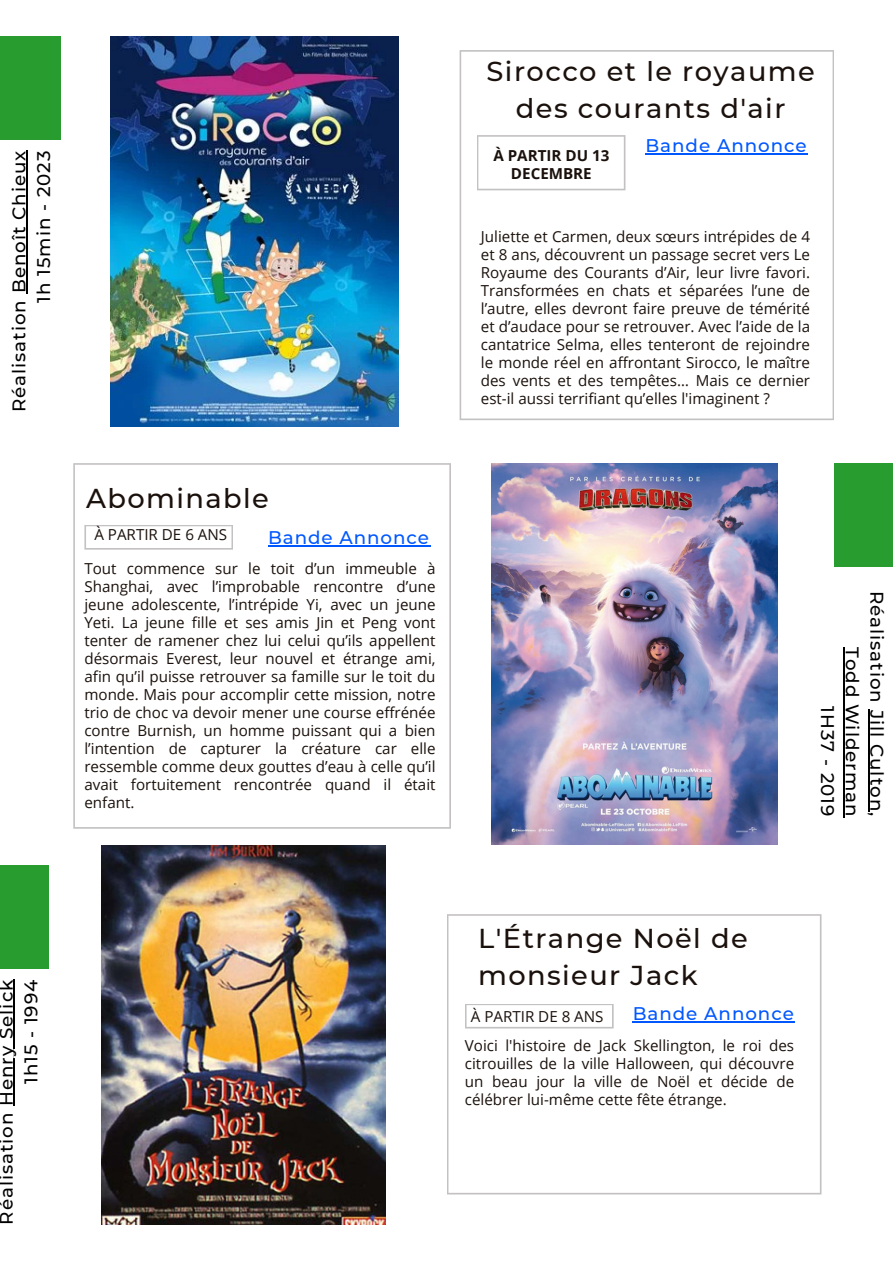
<style>
.page{position:relative;width:893px;height:1264px;background:#fff}
.page>*{position:absolute;margin:0;border:0;box-sizing:border-box;transform-origin:0 0}
.t1{font:500 27.3px/37px "Montserrat";letter-spacing:.05em;color:#1b110c;text-align:center}
.t2{font:500 18.3px/24.8px "Montserrat";letter-spacing:.05em;color:#000;text-align:right}
.t3{font:500 18.3px "Montserrat";letter-spacing:.05em;color:#0057ff}
.t4{font:15.15px/18px "Open Sans";color:#1b110c;text-align:justify}
.t5{font:700 15.15px/18px "Open Sans";color:#1b110c;text-align:center}
</style>
<div class="page">
<svg style="left:459px;top:50px;width:375px;height:370px"></svg>
<div style="left:0;top:36px;width:61px;height:104px;background:#299c2f"></div>
<svg style="left:476px;top:135px;width:149px;height:55px"></svg>
<svg style="left:73px;top:463px;width:378px;height:365px"></svg>
<div style="left:834px;top:463px;width:58px;height:104px;background:#299c2f"></div>
<svg style="left:447px;top:914px;width:374px;height:280px"></svg>
<div style="left:0;top:865px;width:48px;height:103px;background:#299c2f"></div>
<svg style="left:84px;top:524px;width:149px;height:25px"></svg>
<img style="left:110px;top:36px;width:288px;height:390px">
<img style="left:491px;top:463px;width:286px;height:381px">
<img style="left:101px;top:845px;width:284px;height:379px">
<hr style="left:27px;top:150px;width:1px;height:143px;background:#000">
<hr style="left:645px;top:153px;width:162px;height:1px;background:#0057ff">
<hr style="left:868px;top:709px;width:1px;height:103px;background:#000">
<hr style="left:843px;top:647px;width:1px;height:170px;background:#000">
<hr style="left:268px;top:545px;width:162px;height:1px;background:#0057ff">
<hr style="left:14px;top:978px;width:1px;height:127px;background:#000">
<hr style="left:632px;top:1021px;width:162px;height:1px;background:#0057ff">
<p class="t2" style="left:6px;top:412px;width:263px;rotate:-90deg">Réalisation Benoît Chieux</p>
<p class="t2" style="left:31px;top:303px;width:153px;rotate:-90deg">1h 15min - 2023</p>
<p class="t1" style="left:86px;top:480px;width:184px">Abominable</p>
<p class="t4" style="left:94px;top:525px;width:134px">À PARTIR DE 6 ANS</p>
<p class="t3" style="left:268px;top:526px;width:163px">Bande Annonce</p>
<p class="t4" style="left:84px;top:559px;width:352px">Tout commence sur le toit d’un immeuble à Shanghai, avec l’improbable rencontre d’une jeune adolescente, l’intrépide Yi, avec un jeune Yeti. La jeune fille et ses amis Jin et Peng vont tenter de ramener chez lui celui qu’ils appellent désormais Everest, leur nouvel et étrange ami, afin qu’il puisse retrouver sa famille sur le toit du monde. Mais pour accomplir cette mission, notre trio de choc va devoir mener une course effrénée contre Burnish, un homme puissant qui a bien l’intention de capturer la créature car elle ressemble comme deux gouttes d’eau à celle qu’il avait fortuitement rencontrée quand il était enfant.</p>
<p class="t1" style="left:486px;top:52px;width:330px">Sirocco et le royaume des courants d'air</p>
<p class="t5" style="left:493px;top:146px;width:117px">À PARTIR DU 13<br>DECEMBRE</p>
<p class="t3" style="left:645px;top:134px;width:163px">Bande Annonce</p>
<p class="t4" style="left:481px;top:227px;width:331px">Juliette et Carmen, deux sœurs intrépides de 4 et 8 ans, découvrent un passage secret vers Le Royaume des Courants d’Air, leur livre favori.<br>Transformées en chats et séparées l’une de l’autre, elles devront faire preuve de témérité et d’audace pour se retrouver. Avec l’aide de la cantatrice Selma, elles tenteront de rejoindre le monde réel en affrontant Sirocco, le maître des vents et des tempêtes… Mais ce dernier est-il aussi terrifiant qu’elles l'imaginent ?</p>
<p class="t2" style="left:840px;top:706px;width:111px;rotate:90deg">1H37 - 2019</p>
<p class="t2" style="left:889px;top:591px;width:227px;rotate:90deg">Réalisation Jill Culton,<br>Todd Wilderman</p>
<p class="t2" style="left:-6px;top:1224px;width:246px;rotate:-90deg">Réalisation Henry Selick</p>
<p class="t2" style="left:18px;top:1084px;width:106px;rotate:-90deg">1h15 - 1994</p>
<p class="t1" style="left:478px;top:919px;width:271px">L'Étrange Noël de</p>
<p class="t1" style="left:478px;top:956px;width:221px">monsieur Jack</p>
<p class="t4" style="left:471px;top:1007px;width:134px">À PARTIR DE 8 ANS</p>
<p class="t3" style="left:632px;top:1002px;width:163px">Bande Annonce</p>
<p class="t4" style="left:465px;top:1036px;width:331px">Voici l'histoire de Jack Skellington, le roi des citrouilles de la ville Halloween, qui découvre un beau jour la ville de Noël et décide de célébrer lui-même cette fête étrange.</p>
</div>
